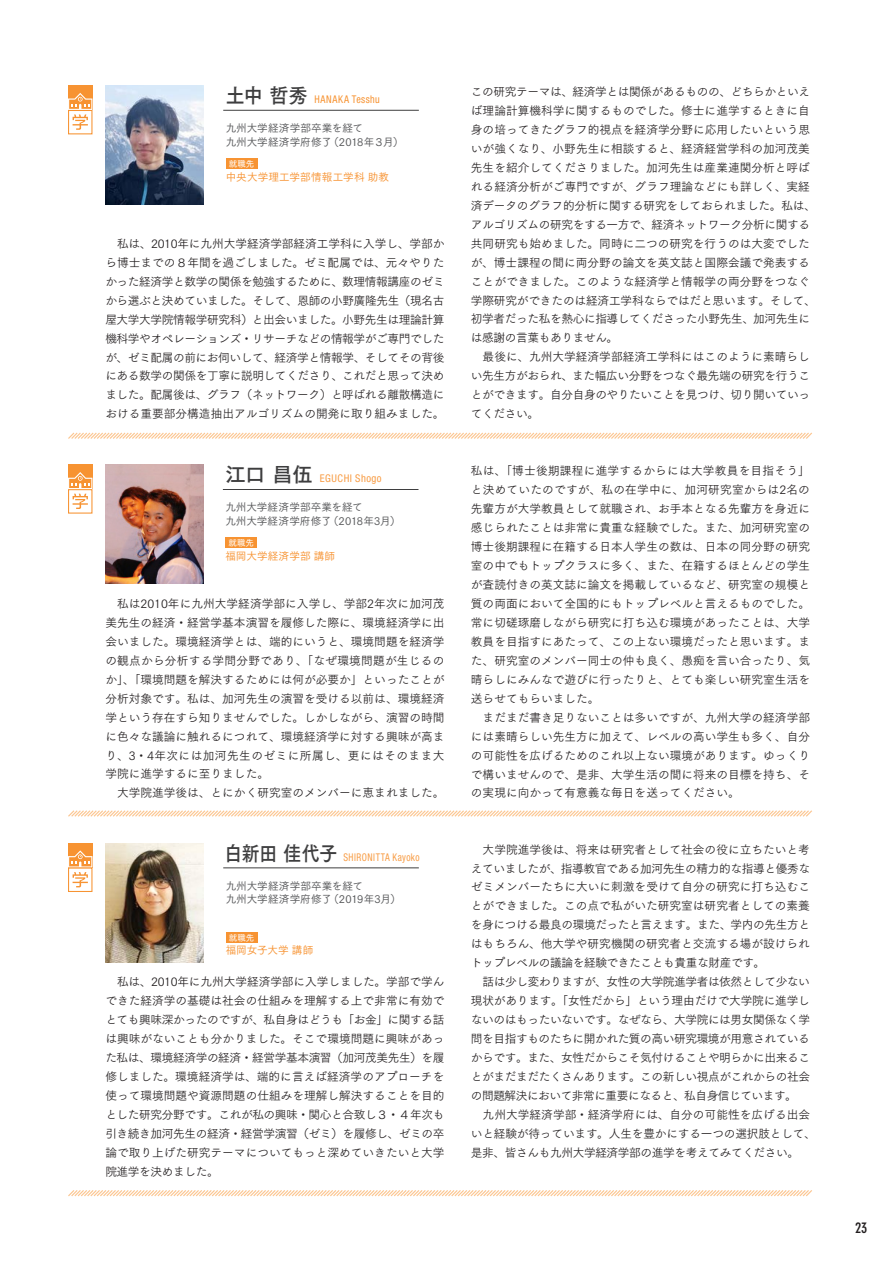
<style>
.page{position:relative;width:893px;height:1263px;background:#fff}
.page>*{position:absolute;margin:0;border:0;box-sizing:border-box;transform-origin:0 0}
.t1{font:700 condensed 14.85px "DIN Neuzeit Grotesk";color:#231f20}
.t2{font:11.7px/18.9px "Tsuku Go Pr 5 R";color:#231f20;text-align:justify}
.t3{font:10.65px/13.8px "Tsuku Go Pr 5 M";color:#57585a}
.t4{font:10.65px "Tsuku Go Pr 5 M";color:#f79332}
.t5{font:condensed 10.65px "Helvetica Neue";letter-spacing:.05em;color:#f89d46;scale:.88 1}
.t6{font:condensed 10.65px "Helvetica Neue";letter-spacing:.06em;color:#f79332;scale:.94 1}
.t7{font:condensed 10.65px "Helvetica Neue";letter-spacing:.05em;color:#f89d46}
.t8{font:8.55px "Tsuku Go Pr 5 D";color:#fff}
.s1{font-family:"Tsuku Go Pro B";font-stretch:normal;font-size:20.25px;color:#3e3e3f}
</style>
<div class="page">
<div style="left:225px;top:538px;width:32px;height:10px;background:#f79332"></div>
<hr style="left:223px;top:489px;width:195px;height:1px;background:#3e3e3f">
<img style="left:105px;top:465px;width:99px;height:119px">
<div style="left:226px;top:932px;width:32px;height:11px;background:#f79332"></div>
<hr style="left:223px;top:868px;width:196px;height:1px;background:#3e3e3f">
<img style="left:105px;top:843px;width:99px;height:119px">
<div style="left:226px;top:159px;width:32px;height:10px;background:#f79332"></div>
<hr style="left:223px;top:110px;width:196px;height:1px;background:#3e3e3f">
<img style="left:105px;top:86px;width:99px;height:119px">
<div style="left:68px;top:86px;width:24px;height:24px;background:#f79332"></div>
<svg style="left:68px;top:93px;width:24px;height:37px"></svg>
<div style="left:68px;top:110px;width:24px;height:24px;border:1px solid #f79332"></div>
<div style="left:68px;top:465px;width:24px;height:24px;background:#f79332"></div>
<svg style="left:68px;top:472px;width:24px;height:37px"></svg>
<div style="left:68px;top:489px;width:24px;height:25px;border:1px solid #f79332"></div>
<div style="left:68px;top:843px;width:24px;height:24px;background:#f79332"></div>
<svg style="left:68px;top:850px;width:24px;height:37px"></svg>
<div style="left:68px;top:867px;width:24px;height:25px;border:1px solid #f79332"></div>
<svg style="left:68px;top:810px;width:744px;height:7px"></svg>
<svg style="left:68px;top:432px;width:744px;height:7px"></svg>
<svg style="left:68px;top:1190px;width:744px;height:7px"></svg>
<p class="t6" style="left:226px;top:93px;width:165px"><span class="s1">土中 哲秀</span> HANAKA Tesshu</p>
<p class="t3" style="left:226px;top:120px;width:179px">九州大学経済学部卒業を経て<br>九州大学経済学府修了（2018年３月）</p>
<p class="t4" style="left:226px;top:167px;width:165px">中央大学理工学部情報工学科 助教</p>
<p class="t8" style="left:229px;top:156px;width:27px">就職先</p>
<p class="t2" style="left:105px;top:233px;width:341px;text-indent:12px">私は、2010年に九州大学経済学部経済工学科に入学し、学部から博士までの８年間を過ごしました。ゼミ配属では、元々やりたかった経済学と数学の関係を勉強するために、数理情報講座のゼミから選ぶと決めていました。そして、恩師の小野廣隆先生（現名古屋大学大学院情報学研究科）と出会いました。小野先生は理論計算機科学やオペレーションズ・リサーチなどの情報学がご専門でしたが、ゼミ配属の前にお伺いして、経済学と情報学、そしてその背後にある数学の関係を丁寧に説明してくださり、これだと思って決めました。配属後は、グラフ（ネットワーク）と呼ばれる離散構造における重要部分構造抽出アルゴリズムの開発に取り組みました。</p>
<p class="t7" style="left:225px;top:472px;width:158px"><span class="s1">江口 昌伍</span> EGUCHI Shogo</p>
<p class="t3" style="left:225px;top:499px;width:177px">九州大学経済学部卒業を経て<br>九州大学経済学府修了（2018年3月）</p>
<p class="t4" style="left:225px;top:546px;width:111px">福岡大学経済学部 講師</p>
<p class="t8" style="left:229px;top:535px;width:27px">就職先</p>
<p class="t2" style="left:105px;top:593px;width:341px;text-indent:12px">私は2010年に九州大学経済学部に入学し、学部2年次に加河茂美先生の経済・経営学基本演習を履修した際に、環境経済学に出会いました。環境経済学とは、端的にいうと、環境問題を経済学の観点から分析する学問分野であり、「なぜ環境問題が生じるのか」、「環境問題を解決するためには何が必要か」といったことが分析対象です。私は、加河先生の演習を受ける以前は、環境経済学という存在すら知りませんでした。しかしながら、演習の時間に色々な議論に触れるにつれて、環境経済学に対する興味が高まり、3・4年次には加河先生のゼミに所属し、更にはそのまま大学院に進学するに至りました。</p>
<p class="t2" style="left:117px;top:783px;width:329px">大学院進学後は、とにかく研究室のメンバーに恵まれました。</p>
<p class="t5" style="left:224px;top:851px;width:223px"><span class="s1">白新田 佳代子</span> SHIRONITTA Kayoko</p>
<p class="t3" style="left:226px;top:878px;width:177px">九州大学経済学部卒業を経て<br>九州大学経済学府修了（2019年3月）</p>
<p class="t8" style="left:229px;top:930px;width:27px">就職先</p>
<p class="t4" style="left:226px;top:941px;width:89px">福岡女子大学 講師</p>
<p class="t2" style="left:105px;top:971px;width:341px;text-indent:12px">私は、2010年に九州大学経済学部に入学しました。学部で学んできた経済学の基礎は社会の仕組みを理解する上で非常に有効でとても興味深かったのですが、私自身はどうも「お金」に関する話は興味がないことも分かりました。そこで環境問題に興味があった私は、環境経済学の経済・経営学基本演習（加河茂美先生）を履修しました。環境経済学は、端的に言えば経済学のアプローチを使って環境問題や資源問題の仕組みを理解し解決することを目的とした研究分野です。これが私の興味・関心と合致し３・４年次も引き続き加河先生の経済・経営学演習（ゼミ）を履修し、ゼミの卒論で取り上げた研究テーマについてもっと深めていきたいと大学院進学を決めました。</p>
<p class="t2" style="left:471px;top:81px;width:346px;text-align:left">この研究テーマは、経済学とは関係があるものの、どちらかといえば理論計算機科学に関するものでした。修士に進学するときに自身の培ってきたグラフ的視点を経済学分野に応用したいという思いが強くなり、小野先生に相談すると、経済経営学科の加河茂美先生を紹介してくださりました。加河先生は産業連関分析と呼ばれる経済分析がご専門ですが、グラフ理論などにも詳しく、実経済データのグラフ的分析に関する研究をしておられました。私は、アルゴリズムの研究をする一方で、経済ネットワーク分析に関する共同研究も始めました。同時に二つの研究を行うのは大変でしたが、博士課程の間に両分野の論文を英文誌と国際会議で発表することができました。このような経済学と情報学の両分野をつなぐ学際研究ができたのは経済工学科ならではだと思います。そして、初学者だった私を熱心に指導してくださった小野先生、加河先生には感謝の言葉もありません。</p>
<p class="t2" style="left:471px;top:347px;width:341px;text-indent:12px">最後に、九州大学経済学部経済工学科にはこのように素晴らしい先生方がおられ、また幅広い分野をつなぐ最先端の研究を行うことができます。自分自身のやりたいことを見つけ、切り開いていってください。</p>
<p class="t2" style="left:471px;top:460px;width:341px">私は、「博士後期課程に進学するからには大学教員を目指そう」と決めていたのですが、私の在学中に、加河研究室からは2名の先輩方が大学教員として就職され、お手本となる先輩方を身近に感じられたことは非常に貴重な経験でした。また、加河研究室の博士後期課程に在籍する日本人学生の数は、日本の同分野の研究室の中でもトップクラスに多く、また、在籍するほとんどの学生が査読付きの英文誌に論文を掲載しているなど、研究室の規模と質の両面において全国的にもトップレベルと言えるものでした。常に切磋琢磨しながら研究に打ち込む環境があったことは、大学教員を目指すにあたって、この上ない環境だったと思います。また、研究室のメンバー同士の仲も良く、愚痴を言い合ったり、気晴らしにみんなで遊びに行ったりと、とても楽しい研究室生活を送らせてもらいました。</p>
<p class="t2" style="left:471px;top:707px;width:341px;text-indent:12px">まだまだ書き足りないことは多いですが、九州大学の経済学部には素晴らしい先生方に加えて、レベルの高い学生も多く、自分の可能性を広げるためのこれ以上ない環境があります。ゆっくりで構いませんので、是非、大学生活の間に将来の目標を持ち、その実現に向かって有意義な毎日を送ってください。</p>
<p class="t2" style="left:471px;top:839px;width:341px;text-indent:12px">大学院進学後は、将来は研究者として社会の役に立ちたいと考えていましたが、指導教官である加河先生の精力的な指導と優秀なゼミメンバーたちに大いに刺激を受けて自分の研究に打ち込むことができました。この点で私がいた研究室は研究者としての素養を身につける最良の環境だったと言えます。また、学内の先生方とはもちろん、他大学や研究機関の研究者と交流する場が設けられトップレベルの議論を経験できたことも貴重な財産です。</p>
<p class="t2" style="left:471px;top:971px;width:341px;text-indent:12px">話は少し変わりますが、女性の大学院進学者は依然として少ない現状があります。「女性だから」という理由だけで大学院に進学しないのはもったいないです。なぜなら、大学院には男女関係なく学問を目指すものたちに開かれた質の高い研究環境が用意されているからです。また、女性だからこそ気付けることや明らかに出来ることがまだまだたくさんあります。この新しい視点がこれからの社会の問題解決において非常に重要になると、私自身信じています。</p>
<p class="t2" style="left:471px;top:1104px;width:346px;text-align:left;text-indent:12px">九州大学経済学部・経済学府には、自分の可能性を広げる出会いと経験が待っています。人生を豊かにする一つの選択肢として、是非、皆さんも九州大学経済学部の進学を考えてみてください。</p>
<p class="t1" style="left:855px;top:1219px;width:14px">23</p>
</div>
